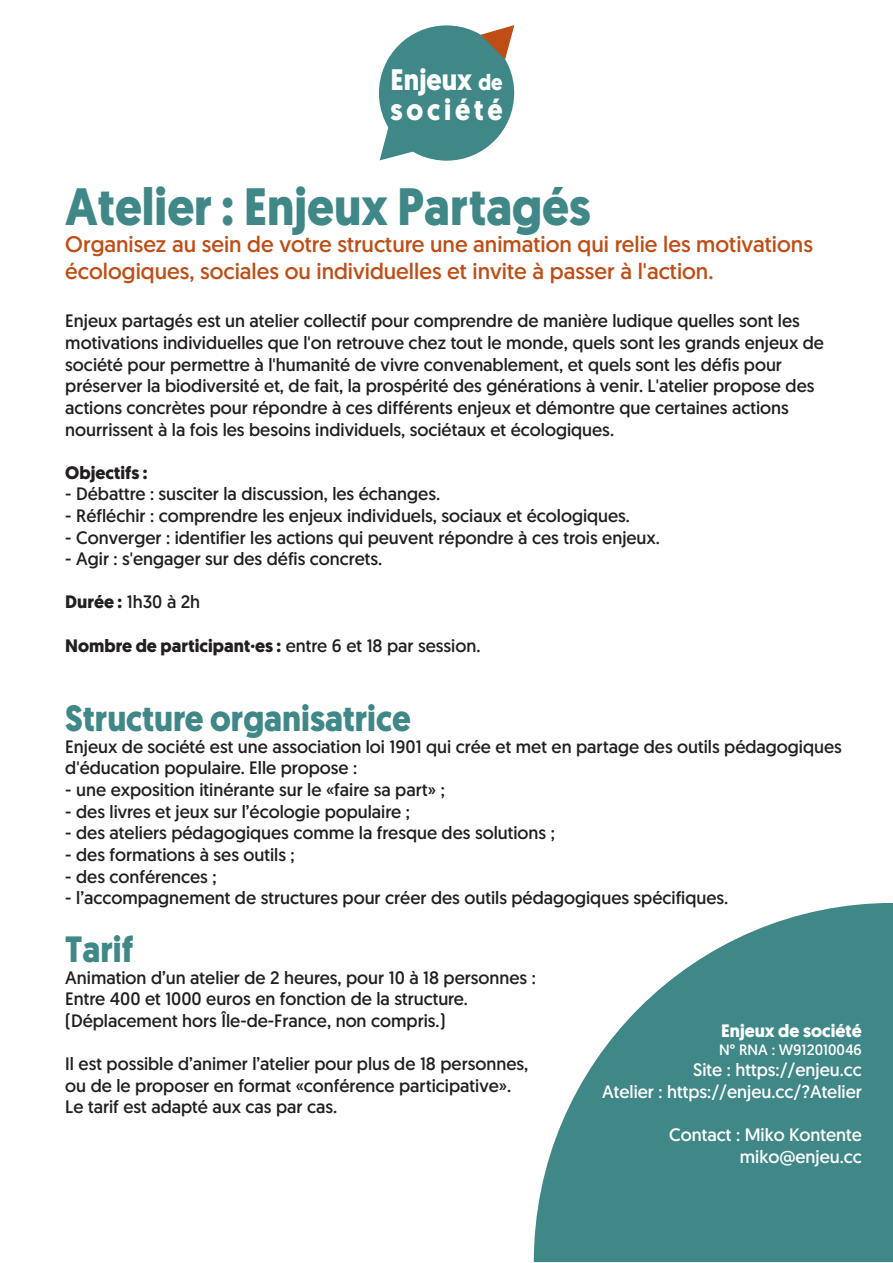
<style>
.page{position:relative;width:893px;height:1263px;background:#fff}
.page>*{position:absolute;margin:0;border:0;box-sizing:border-box;transform-origin:0 0}
.t1{font:700 52.5px "Geomanist";color:#408888;scale:.92 1}
.t2{font:700 36.6px "Geomanist";color:#408888;scale:.92 1}
.t3{font:700 29.7px/29.7px "Geomanist";letter-spacing:.14em;color:#fff;scale:.92 1}
.t4{font:22.5px/27px "Geomanist";color:#be4e16}
.t5{font:18px/21.6px "Geomanist";color:#231f20}
.t6{font:18px/21.6px "Geomanist";color:#fff;text-align:right}
.t7{font:700 18px "Geomanist";color:#231f20}
.t8{font:700 18px "Geomanist";color:#fff}
.t9{font:15px "Geomanist";color:#fff}
.s1{font-size:22.2px}
.s2{font-weight:700}
.s3{font-weight:400}
</style>
<div class="page">
<svg style="left:534px;top:903px;width:359px;height:359px;fill:#408888"></svg>
<div style="left:379px;top:25px;width:135px;height:136px;background:#408888;border-radius:50%"></div>
<svg style="left:481px;top:25px;width:33px;height:34px"></svg>
<svg style="left:380px;top:127px;width:33px;height:33px"></svg>
<h3 class="t3" style="left:391px;top:65px;width:123px">Enjeux <span class="s1">de </span>société</h3>
<h1 class="t1" style="left:65px;top:171px;width:572px">Atelier : Enjeux Partagés</h1>
<p class="t4" style="left:65px;top:230px;width:749px">Organisez au sein de votre structure une animation qui relie les motivations écologiques, sociales ou individuelles et invite à passer à l'action.</p>
<p class="t5" style="left:65px;top:310px;width:760px">Enjeux partagés est un atelier collectif pour comprendre de manière ludique quelles sont les motivations individuelles que l'on retrouve chez tout le monde, quels sont les grands enjeux de société pour permettre à l'humanité de vivre convenablement, et quels sont les défis pour préserver la biodiversité et, de fait, la prospérité des générations à venir. L'atelier propose des actions concrètes pour répondre à ces différents enjeux et démontre que certaines actions nourrissent à la fois les besoins individuels, sociétaux et écologiques.</p>
<p class="t7" style="left:65px;top:460px;width:84px">Objectifs :</p>
<p class="t5" style="left:65px;top:483px;width:376px">- Débattre : susciter la discussion, les échanges.</p>
<p class="t5" style="left:65px;top:504px;width:566px">- Réfléchir : comprendre les enjeux individuels, sociaux et écologiques.</p>
<p class="t5" style="left:65px;top:526px;width:596px">- Converger : identifier les actions qui peuvent répondre à ces trois enjeux.</p>
<p class="t5" style="left:65px;top:548px;width:318px">- Agir : s'engager sur des défis concrets.</p>
<p class="t5" style="left:65px;top:591px;width:136px"><span class="s2">Durée :</span> 1h30 à 2h</p>
<p class="t7" style="left:65px;top:633px;width:417px">Nombre de participant·es : <span class="s3">entre 6 et 18 par session.</span></p>
<h2 class="t2" style="left:65px;top:694px;width:377px">Structure organisatrice</h2>
<p class="t5" style="left:65px;top:735px;width:778px">Enjeux de société est une association loi 1901 qui crée et met en partage des outils pédagogiques d'éducation populaire. Elle propose :</p>
<p class="t5" style="left:65px;top:779px;width:381px">- une exposition itinérante sur le «faire sa part» ;</p>
<p class="t5" style="left:65px;top:800px;width:346px">- des livres et jeux sur l’écologie populaire ;</p>
<p class="t5" style="left:65px;top:822px;width:491px">- des ateliers pédagogiques comme la fresque des solutions ;</p>
<p class="t5" style="left:65px;top:843px;width:231px">- des formations à ses outils ;</p>
<p class="t5" style="left:65px;top:865px;width:153px">- des conférences ;</p>
<p class="t5" style="left:65px;top:887px;width:664px">- l’accompagnement de structures pour créer des outils pédagogiques spécifiques.</p>
<h2 class="t2" style="left:65px;top:925px;width:75px">Tarif</h2>
<p class="t5" style="left:65px;top:966px;width:472px">Animation d’un atelier de 2 heures, pour 10 à 18 personnes :<br>Entre 400 et 1000 euros en fonction de la structure. (Déplacement hors Île-de-France, non compris.)</p>
<p class="t5" style="left:65px;top:1053px;width:464px">Il est possible d’animer l’atelier pour plus de 18 personnes, ou de le proposer en format «conférence participative».<br>Le tarif est adapté aux cas par cas.</p>
<p class="t8" style="left:721px;top:1018px;width:142px">Enjeux de société</p>
<p class="t9" style="left:719px;top:1040px;width:144px">N° RNA : W912010046</p>
<p class="t6" style="left:602px;top:1059px;width:261px">Site : https://enjeu.cc<br>Atelier : https://enjeu.cc/?Atelier</p>
<p class="t6" style="left:669px;top:1124px;width:194px">Contact : Miko Kontente miko@enjeu.cc</p>
</div>
